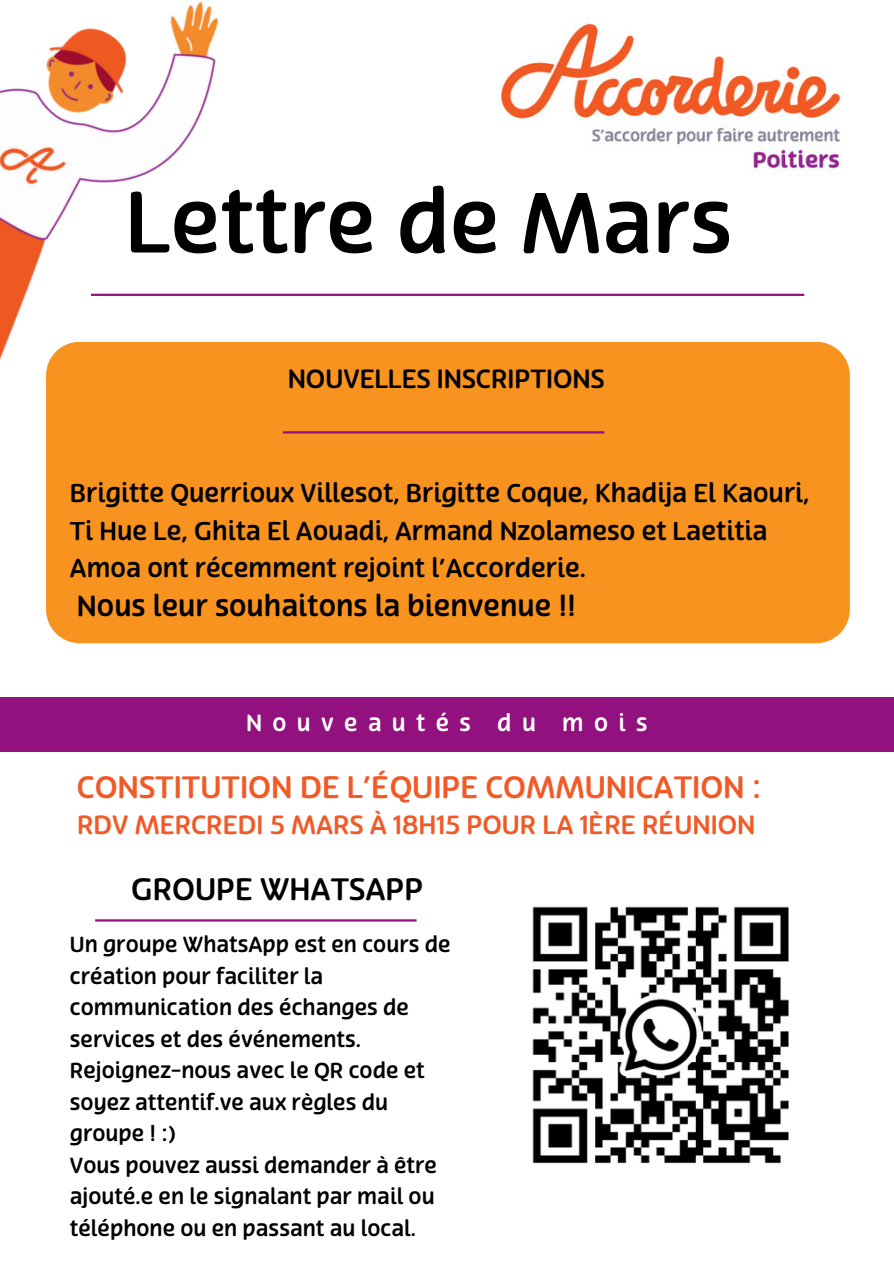
<style>
.page{position:relative;width:894px;height:1264px;background:#fff}
.page>*{position:absolute;margin:0;border:0;box-sizing:border-box;transform-origin:0 0}
.t1{font:83.55px "Terfens Bo";color:#000}
.t2{font:30px "Terfens Bo";color:#f15a26}
.t3{font:30px "Terfens Bo";color:#000}
.t4{font:27.9px "Terfens Bo";color:#000}
.t5{font:25.5px "Terfens Bo";color:#f15a26}
.t6{font:25.5px "Terfens Bo";color:#010101}
.t7{font:24.9px/37.2px "Terfens Bo";color:#000}
.t8{font:22.5px "Terfens Bo";letter-spacing:.46em;color:#fff}
.t9{font:21px/31.5px "Terfens Bo";color:#000}
</style>
<div class="page">
<div style="left:46px;top:342px;width:803px;height:301px;background:#f7931e"></div>
<hr style="left:91px;top:294px;width:713px;height:2px;background:#93117e">
<div style="left:0;top:697px;width:893px;height:54px;background:#93117e"></div>
<hr style="left:95px;top:919px;width:321px;height:2px;background:#93117e">
<hr style="left:283px;top:431px;width:321px;height:2px;background:#93117e">
<img style="left:501px;top:23px;width:339px;height:148px">
<img style="left:532px;top:906px;width:257px;height:258px">
<img style="left:0;top:1px;width:253px;height:543px">
<p class="t1" style="left:126px;top:177px;width:608px">Lettre de Mars</p>
<p class="t6" style="left:287px;top:365px;width:318px">NOUVELLES INSCRIPTIONS</p>
<h4 class="t7" style="left:70px;top:475px;width:740px">Brigitte Querrioux Villesot, Brigitte Coque, Khadija El Kaouri,<br>Ti Hue Le, Ghita El Aouadi, Armand Nzolameso et Laetitia<br>Amoa ont récemment rejoint l’Accorderie.</h4>
<h4 class="t4" style="left:77px;top:591px;width:500px">Nous leur souhaitons la bienvenue !!</h4>
<p class="t8" style="left:246px;top:710px;width:403px">Nouveautés du mois</p>
<h1 class="t2" style="left:77px;top:770px;width:686px">CONSTITUTION DE L’ÉQUIPE COMMUNICATION :</h1>
<h1 class="t5" style="left:77px;top:810px;width:679px">RDV MERCREDI 5 MARS À 18H15 POUR LA 1ÈRE RÉUNION</h1>
<h3 class="t3" style="left:131px;top:872px;width:293px">GROUPE WHATSAPP</h3>
<p class="t9" style="left:70px;top:929px;width:382px">Un groupe WhatsApp est en cours de création pour faciliter la communication des échanges de services et des événements.</p>
<h3 class="t9" style="left:70px;top:1055px;width:356px">Rejoignez-nous avec le QR code et soyez attentif.ve aux règles du groupe ! :)</h3>
<p class="t9" style="left:70px;top:1150px;width:368px;text-align:justify">Vous pouvez aussi demander à être ajouté.e en le signalant par mail ou téléphone ou en passant au local.</p>
</div>
